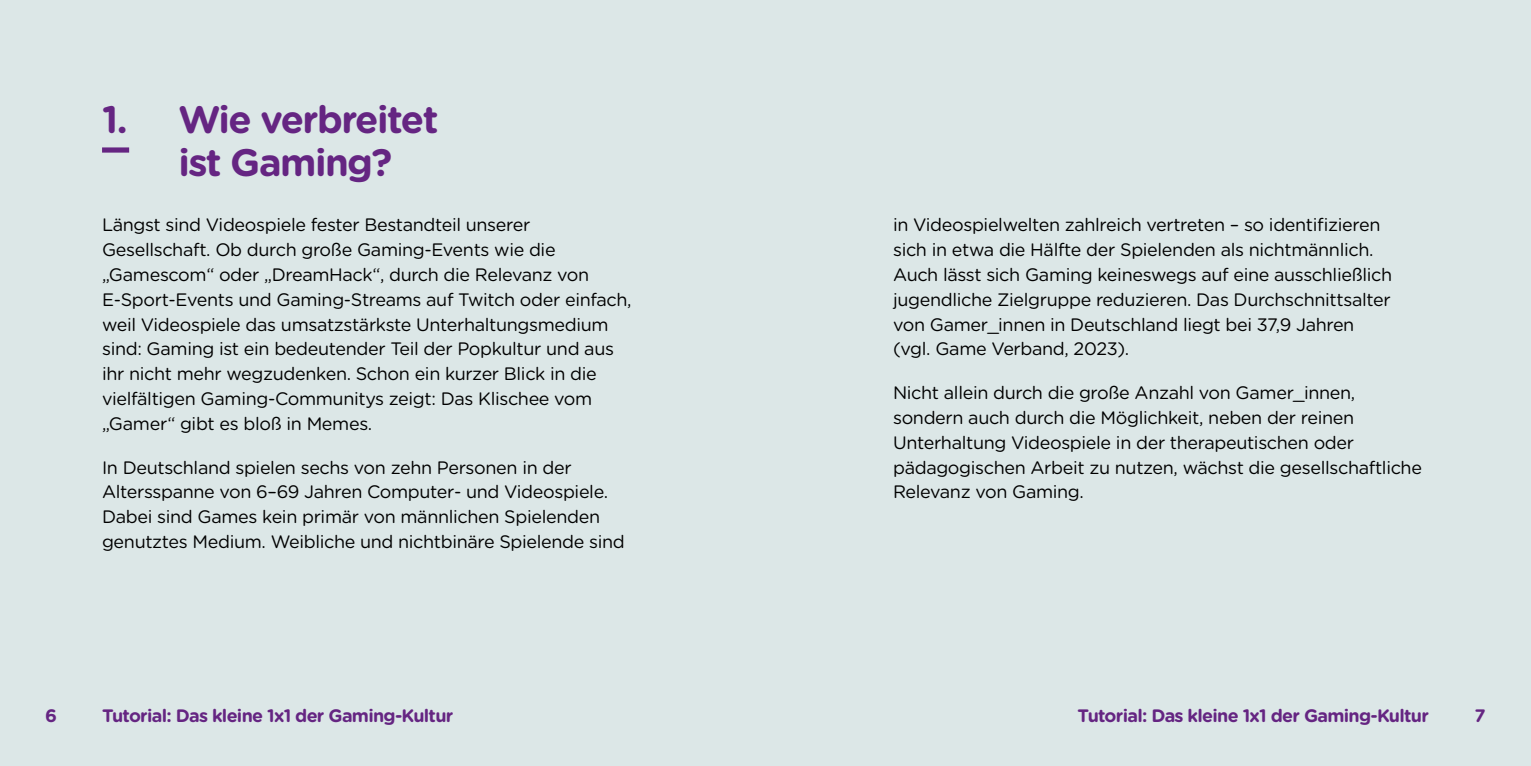
<style>
.page{position:relative;width:1531px;height:766px;background:#fff}
.page>*{position:absolute;margin:0;border:0;box-sizing:border-box;transform-origin:0 0}
.t1{font:700 38.25px/42.8px "Gotham Rounded";letter-spacing:-.04em;color:#652582}
.t2{font:18px/24.8px "Gotham Rounded";letter-spacing:-.02em;color:#000}
.t3{font:700 18px "Gotham Rounded";letter-spacing:-.04em;color:#652582}
</style>
<div class="page">
<div style="left:0;top:0;width:1531px;height:765px;background:#dce7e7"></div>
<div style="left:102px;top:147px;width:27px;height:5px;background:#652582"></div>
<h1 class="t1" style="left:179px;top:96px;width:262px">Wie verbreitet ist Gaming?</h1>
<p class="t2" style="left:102px;top:212px;width:531px">Längst sind Videospiele fester Bestandteil unserer Gesellschaft. Ob durch große Gaming-Events wie die „Gamescom“ oder „DreamHack“, durch die Relevanz von E-Sport-Events und Gaming-Streams auf Twitch oder einfach, weil Videospiele das umsatzstärkste Unterhaltungsmedium sind: Gaming ist ein bedeutender Teil der Popkultur und aus ihr nicht mehr wegzudenken. Schon ein kurzer Blick in die vielfältigen Gaming-Communitys zeigt: Das Klischee vom „Gamer“ gibt es bloß in Memes.</p>
<p class="t2" style="left:102px;top:454px;width:524px">In Deutschland spielen sechs von zehn Personen in der Altersspanne von 6–69 Jahren Computer- und Videospiele.<br>Dabei sind Games kein primär von männlichen Spielenden genutztes Medium. Weibliche und nichtbinäre Spielende sind</p>
<h1 class="t1" style="left:102px;top:96px;width:27px">1.</h1>
<p class="t2" style="left:893px;top:212px;width:501px">in Videospielwelten zahlreich vertreten – so identifizieren sich in etwa die Hälfte der Spielenden als nichtmännlich.<br>Auch lässt sich Gaming keineswegs auf eine ausschließlich jugendliche Zielgruppe reduzieren. Das Durchschnittsalter von Gamer_innen in Deutschland liegt bei 37,9 Jahren (vgl. Game Verband, 2023).</p>
<p class="t2" style="left:893px;top:379px;width:530px">Nicht allein durch die große Anzahl von Gamer_innen, sondern auch durch die Möglichkeit, neben der reinen Unterhaltung Videospiele in der therapeutischen oder pädagogischen Arbeit zu nutzen, wächst die gesellschaftliche Relevanz von Gaming.</p>
<p class="t3" style="left:45px;top:702px;width:13px">6</p>
<p class="t3" style="left:102px;top:702px;width:353px">Tutorial: Das kleine 1x1 der Gaming-Kultur</p>
<p class="t3" style="left:1077px;top:702px;width:353px">Tutorial: Das kleine 1x1 der Gaming-Kultur</p>
<p class="t3" style="left:1474px;top:702px;width:13px">7</p>
</div>
